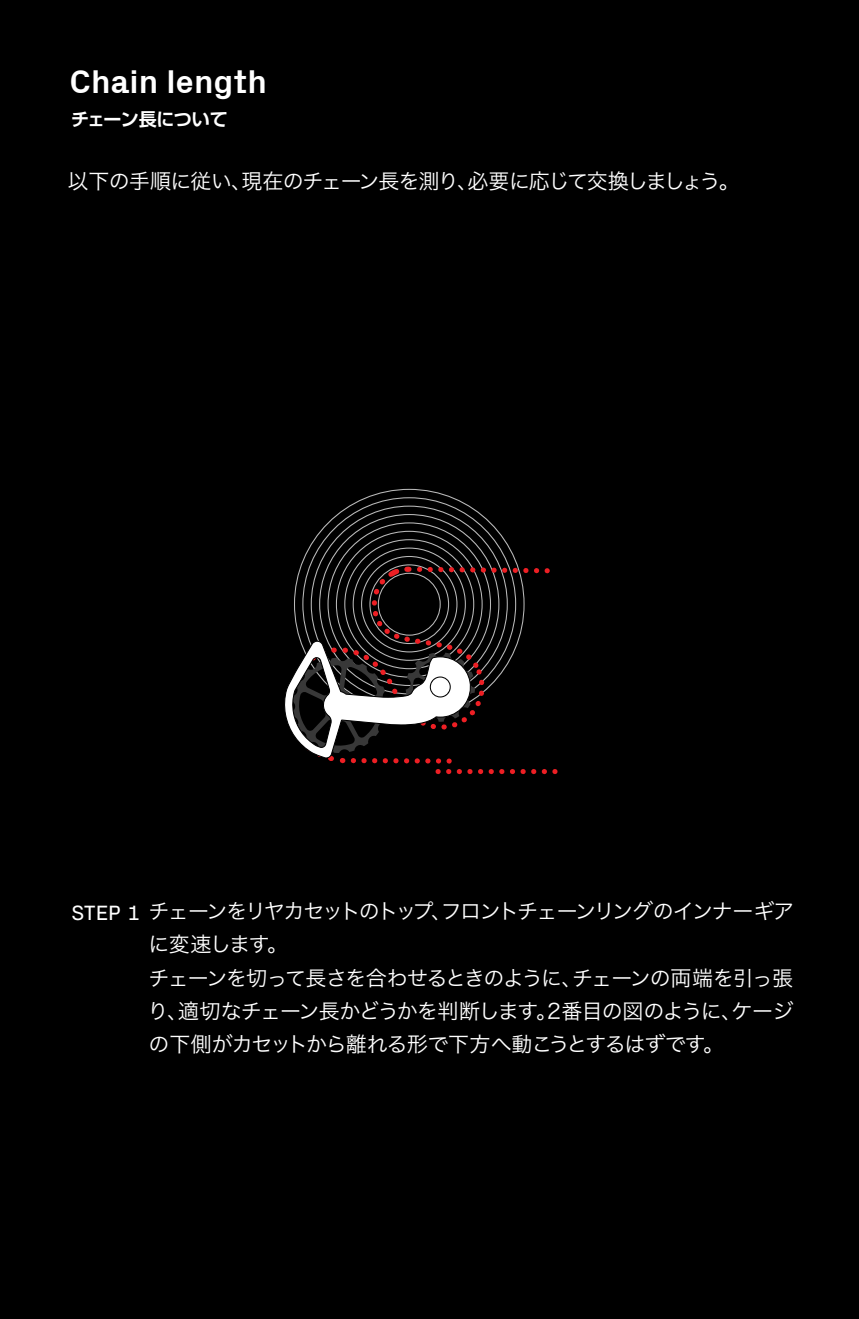
<style>
.page{position:relative;width:859px;height:1319px;background:#fff}
.page>*{position:absolute;margin:0;border:0;box-sizing:border-box;transform-origin:0 0}
.t1{font:700 33px "Px Grotesk";color:#fff}
.t2{font:21px/33px "Hira Kaku Pro W3";letter-spacing:-.055em;color:#fff}
.t3{font:21px "Hira Kaku Pro W3";letter-spacing:-.08em;color:#fff}
.t4{font:21px "Hira Kaku Pro W3";letter-spacing:-.03em;color:#fff}
.t5{font:700 18px "Shin Go Pro De";letter-spacing:-.025em;color:#fff}
.s1{font-family:"Px Grotesk"}
</style>
<div class="page">
<div style="left:0;top:0;width:859px;height:1318px;background:#000"></div>
<svg style="left:350px;top:489px;width:118px;height:16px"></svg>
<svg style="left:284px;top:505px;width:272px;height:269px"></svg>
<h1 class="t1" style="left:70px;top:61px;width:199px">Chain length</h1>
<p class="t5" style="left:71px;top:105px;width:158px">チェーン長について</p>
<p class="t2" style="left:242px;top:163px;width:500px">現在のチェーン長を測り必要に応じて交換しましょう。</p>
<p class="t4" style="left:68px;top:162px;width:186px">以下の手順に従い、</p>
<p class="t2" style="left:457px;top:163px;width:22px">、</p>
<p class="t3" style="left:71px;top:892px;width:724px"><span class="s1">STEP 1</span> チェーンをリヤカセットのトップフロントチェーンリングのインナーギア</p>
<p class="t2" style="left:431px;top:893px;width:22px">、</p>
<p class="t2" style="left:149px;top:926px;width:141px">に変速します。</p>
<p class="t2" style="left:572px;top:959px;width:223px">チェーンの両端を引っ張</p>
<p class="t2" style="left:149px;top:959px;width:435px">チェーンを切って長さを合わせるときのように、</p>
<p class="t2" style="left:731px;top:992px;width:63px">ケージ</p>
<p class="t2" style="left:178px;top:992px;width:565px">適切なチェーン長かどうかを判断します 2。番目の図のように、</p>
<p class="t2" style="left:148px;top:992px;width:578px">り、<br>の下側がカセットから離れる形で下方へ動こうとするはずです。</p>
</div>
